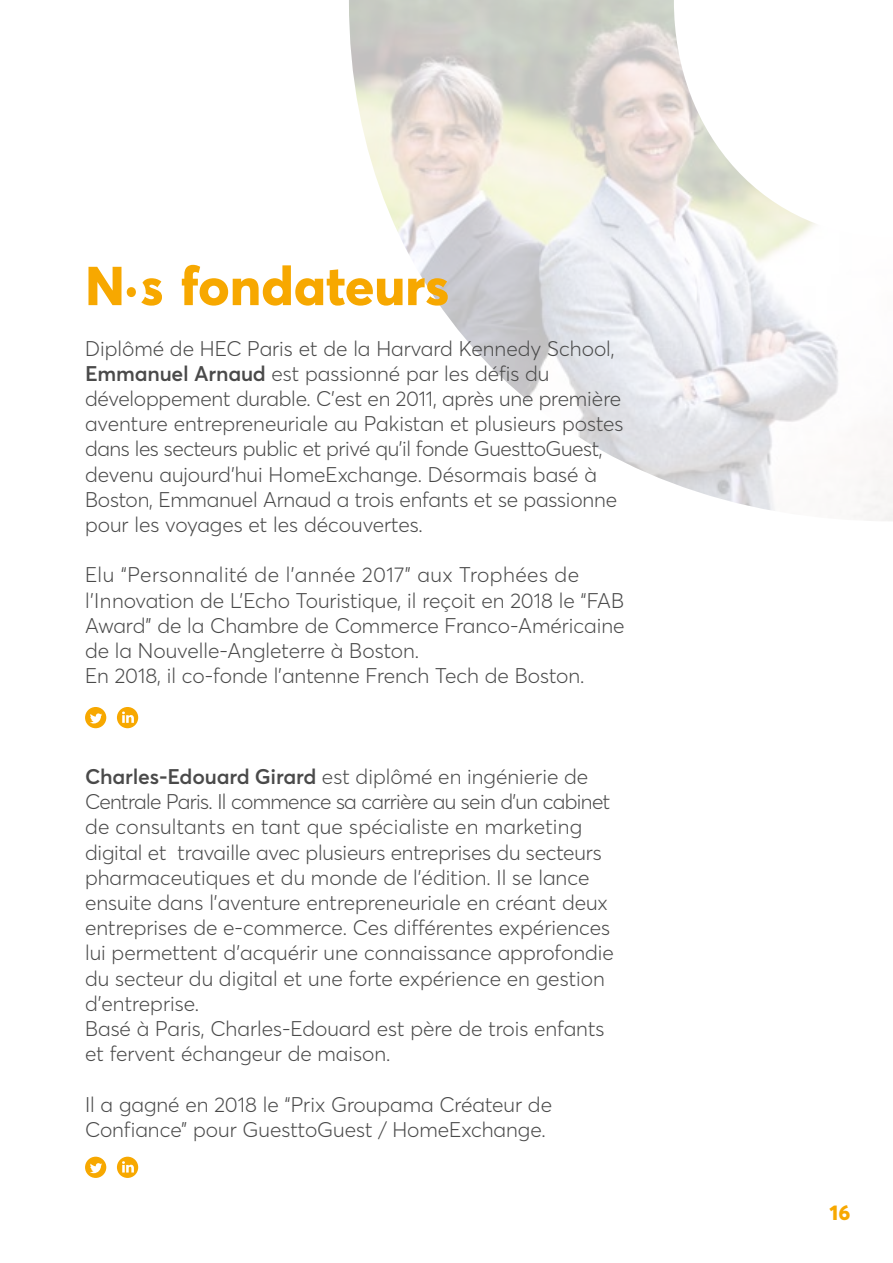
<style>
.page{position:relative;width:893px;height:1263px;background:#fff}
.page>*{position:absolute;margin:0;border:0;box-sizing:border-box;transform-origin:0 0}
.t1{font:800 54px "Averta Std PE";color:#f7a800}
.t2{font:300 21px/25.2px "Averta Std PE";color:#4a4a4a}
.t3{font:800 21px "Averta Std PE";color:#f7a800}
.s1{font-weight:600}
</style>
<div class="page">
<img style="left:349px;top:0;width:544px;height:521px">
<svg style="left:117px;top:707px;width:21px;height:21px"></svg>
<svg style="left:117px;top:1157px;width:21px;height:21px"></svg>
<svg style="left:85px;top:707px;width:21px;height:21px"></svg>
<svg style="left:85px;top:1157px;width:21px;height:21px"></svg>
<svg style="left:88px;top:267px;width:33px;height:38px"></svg>
<svg style="left:141px;top:278px;width:21px;height:28px"></svg>
<div style="left:127px;top:287px;width:9px;height:10px;background:#f7a800;border-radius:50%"></div>
<h1 class="t1" style="left:181px;top:248px;width:270px">fondateurs</h1>
<p class="t2" style="left:85px;top:335px;width:540px">Diplômé de HEC Paris et de la Harvard Kennedy School, <span class="s1">Emmanuel Arnaud</span> est passionné par les défis du développement durable. C’est en 2011, après une première aventure entrepreneuriale au Pakistan et plusieurs postes dans les secteurs public et privé qu’il fonde GuesttoGuest, devenu aujourd’hui HomeExchange. Désormais basé à Boston, Emmanuel Arnaud a trois enfants et se passionne pour les voyages et les découvertes.</p>
<p class="t2" style="left:85px;top:562px;width:541px">Elu “Personnalité de l’année 2017” aux Trophées de l’Innovation de L’Echo Touristique, il reçoit en 2018 le “FAB Award” de la Chambre de Commerce Franco-Américaine de la Nouvelle-Angleterre à Boston.<br>En 2018, il co-fonde l’antenne French Tech de Boston.</p>
<p class="t2" style="left:85px;top:763px;width:530px"><span class="s1">Charles-Edouard Girard</span> est diplômé en ingénierie de Centrale Paris. Il commence sa carrière au sein d’un cabinet de consultants en tant que spécialiste en marketing digital et travaille avec plusieurs entreprises du secteurs pharmaceutiques et du monde de l’édition. Il se lance ensuite dans l’aventure entrepreneuriale en créant deux entreprises de e-commerce. Ces différentes expériences lui permettent d’acquérir une connaissance approfondie du secteur du digital et une forte expérience en gestion d’entreprise.<br>Basé à Paris, Charles-Edouard est père de trois enfants et fervent échangeur de maison.</p>
<p class="t2" style="left:85px;top:1091px;width:469px">Il a gagné en 2018 le “Prix Groupama Créateur de<br>Confiance” pour GuesttoGuest / HomeExchange.</p>
<p class="t3" style="left:830px;top:1198px;width:22px">16</p>
</div>
